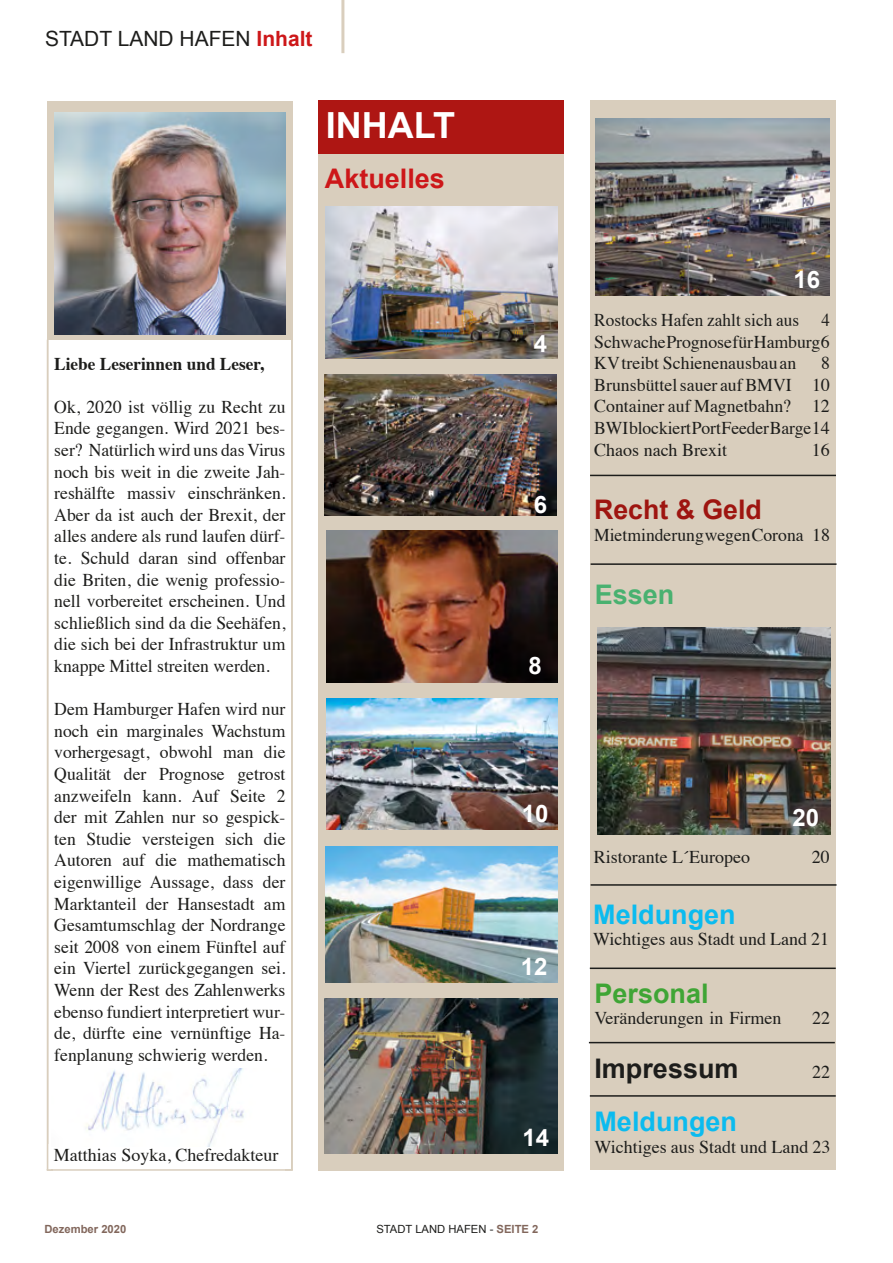
<style>
.page{position:relative;width:893px;height:1263px;background:#fff}
.page>*{position:absolute;margin:0;border:0;box-sizing:border-box;transform-origin:0 0}
.t1{font:700 36px "Arial";color:#fff}
.t2{font:700 27px "Arial";color:#0bbbef}
.t3{font:700 27px "Arial";color:#9e1510}
.t4{font:700 27px "Arial";color:#cd1719}
.t5{font:700 27px "Arial";color:#1d1d1b}
.t6{font:700 27px "Arial";color:#3fa535}
.t7{font:700 27px "Arial";color:#49b170}
.t8{font:700 24px "Arial";color:#fff}
.t9{font:21px "Arial";color:#1d1d1b}
.t10{font:18px/21.6px "Times";color:#1d1d1b;text-align:justify}
.t11{font:18px/21.6px "Times";color:#1d1d1b;text-align:justify;scale:.96 1}
.t12{font:700 18px "Times";color:#1d1d1b;scale:.96 1}
.t13{font:11.25px "Arial";color:#1d1d1b}
.t14{font:700 11.25px "Arial";color:#82675c}
.s1{font-weight:700;color:#cd1719}
.s2{font-weight:700;color:#82675c}
</style>
<div class="page">
<hr style="left:341px;top:0;width:3px;height:53px;background:#d9cebd">
<div style="left:47px;top:101px;width:246px;height:239px;background:#d9cebd"></div>
<div style="left:318px;top:155px;width:246px;height:1016px;background:#d9cebd"></div>
<div style="left:590px;top:100px;width:246px;height:1070px;background:#d9cebd"></div>
<div style="left:318px;top:101px;width:246px;height:53px;background:#ae1613"></div>
<hr style="left:591px;top:563px;width:245px;height:2px;background:#1d1d1b">
<hr style="left:591px;top:884px;width:245px;height:2px;background:#1d1d1b">
<hr style="left:590px;top:1095px;width:246px;height:2px;background:#1d1d1b">
<hr style="left:589px;top:1042px;width:246px;height:1px;background:#1d1d1b">
<img style="left:54px;top:112px;width:231px;height:222px">
<hr style="left:590px;top:967px;width:246px;height:2px;background:#1d1d1b">
<hr style="left:47px;top:340px;width:1px;height:830px;background:#d9cebd">
<hr style="left:291px;top:340px;width:2px;height:830px;background:#d9cebd">
<hr style="left:47px;top:1169px;width:246px;height:2px;background:#d9cebd">
<img style="left:86px;top:1068px;width:158px;height:78px">
<img style="left:595px;top:119px;width:234px;height:176px">
<img style="left:325px;top:998px;width:232px;height:155px">
<img style="left:326px;top:531px;width:231px;height:151px">
<img style="left:324px;top:374px;width:233px;height:142px">
<hr style="left:590px;top:475px;width:246px;height:1px;background:#1d1d1b">
<img style="left:326px;top:206px;width:232px;height:153px">
<img style="left:597px;top:628px;width:233px;height:207px">
<img style="left:326px;top:846px;width:231px;height:136px">
<img style="left:326px;top:698px;width:231px;height:132px">
<p class="t9" style="left:45px;top:25px;width:269px">STADT LAND HAFEN <span class="s1">Inhalt</span></p>
<h1 class="t1" style="left:326px;top:102px;width:131px">INHALT</h1>
<h2 class="t4" style="left:325px;top:161px;width:122px">Aktuelles</h2>
<p class="t12" style="left:54px;top:346px;width:220px">Liebe Leserinnen und Leser,</p>
<p class="t10" style="left:54px;top:394px;width:233px">Ok, 2020 ist völlig zu Recht zu Ende gegangen. Wird 2021 bes&shy;ser? Natürlich wird uns das Virus noch bis weit in die zweite Jah&shy;reshälfte massiv einschränken.<br>Aber da ist auch der Brexit, der alles andere als rund laufen dürf&shy;te. Schuld daran sind offenbar die Briten, die wenig professio&shy;nell vorbereitet erscheinen. Und schließlich sind da die Seehäfen, die sich bei der Infrastruktur um knappe Mittel streiten werden.</p>
<p class="t10" style="left:54px;top:697px;width:233px">Dem Hamburger Hafen wird nur noch ein marginales Wachstum vorhergesagt, obwohl man die Qualität der Prognose getrost anzweifeln kann. Auf Seite 2 der mit Zahlen nur so gespick&shy;ten Studie versteigen sich die Autoren auf die mathematisch eigenwillige Aussage, dass der Marktanteil der Hansestadt am Gesamtumschlag der Nordrange seit 2008 von einem Fünftel auf ein Viertel zurückgegangen sei.<br>Wenn der Rest des Zahlenwerks ebenso fundiert interpretiert wur&shy;de, dürfte eine vernünftige Ha&shy;fenplanung schwierig werden.</p>
<p class="t10" style="left:54px;top:1143px;width:226px">Matthias Soyka, Chefredakteur</p>
<p class="t14" style="left:44px;top:1221px;width:83px">Dezember 2020</p>
<h3 class="t8" style="left:534px;top:327px;width:15px">4</h3>
<h3 class="t8" style="left:534px;top:489px;width:15px">6</h3>
<h3 class="t8" style="left:528px;top:649px;width:15px">8</h3>
<h3 class="t8" style="left:522px;top:798px;width:28px">10</h3>
<h3 class="t8" style="left:521px;top:950px;width:28px">12</h3>
<h3 class="t8" style="left:522px;top:1121px;width:28px">14</h3>
<p class="t13" style="left:376px;top:1221px;width:164px">STADT LAND HAFEN - <span class="s2">SEITE 2</span></p>
<h3 class="t8" style="left:793px;top:263px;width:28px">16</h3>
<p class="t11" style="left:594px;top:308px;width:247px">Rostocks Hafen zahlt sich aus 4<br>Schwache Prognose für Hamburg 6<br>KV treibt Schienenausbau an</p>
<p class="t10" style="left:594px;top:351px;width:237px;text-indent:227px">8<br>Brunsbüttel sauer auf BMVI 10<br>Container auf Magnetbahn? 12<br>BWI blockiert Port Feeder Barge 14<br>Chaos nach Brexit</p>
<p class="t10" style="left:812px;top:437px;width:19px">16</p>
<h2 class="t3" style="left:594px;top:491px;width:169px">Recht &amp; Geld</h2>
<p class="t10" style="left:594px;top:522px;width:237px">Mietminderung wegen Corona 18</p>
<h2 class="t7" style="left:595px;top:576px;width:81px">Essen</h2>
<h3 class="t8" style="left:793px;top:802px;width:28px">20</h3>
<p class="t10" style="left:594px;top:845px;width:158px">Ristorante L´Europeo</p>
<p class="t10" style="left:812px;top:845px;width:19px">20</p>
<h2 class="t2" style="left:593px;top:896px;width:144px">Meldungen</h2>
<p class="t10" style="left:593px;top:927px;width:237px">Wichtiges aus Stadt und Land 21</p>
<h2 class="t6" style="left:594px;top:975px;width:116px">Personal</h2>
<p class="t10" style="left:594px;top:1005px;width:189px">Veränderungen in Firmen</p>
<p class="t10" style="left:812px;top:1005px;width:19px">22</p>
<h2 class="t5" style="left:594px;top:1050px;width:146px">Impressum</h2>
<p class="t10" style="left:812px;top:1059px;width:19px">22</p>
<h2 class="t2" style="left:594px;top:1104px;width:144px">Meldungen</h2>
<p class="t10" style="left:594px;top:1134px;width:237px">Wichtiges aus Stadt und Land 23</p>
</div>
